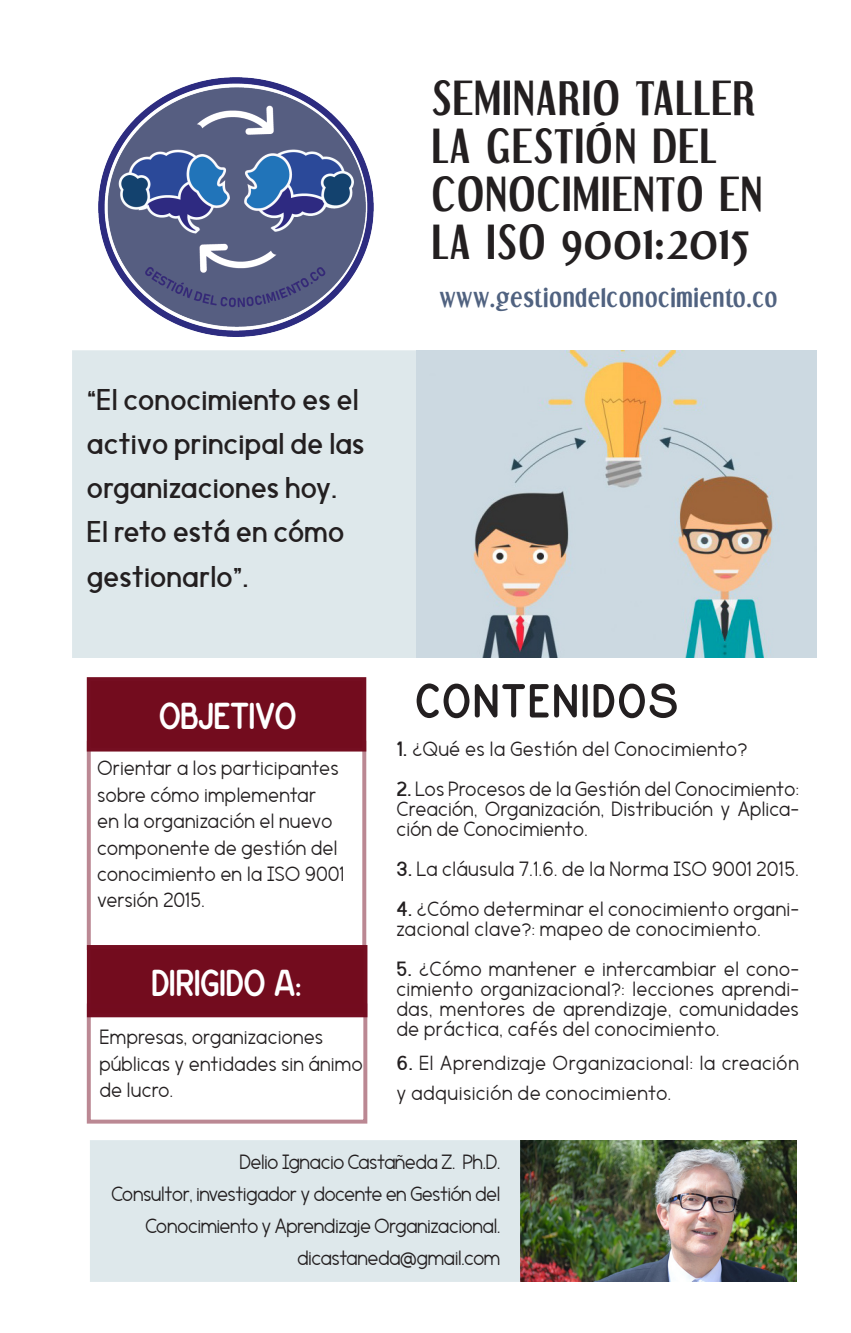
<style>
.page{position:relative;width:851px;height:1333px;background:#fff}
.page>*{position:absolute;margin:0;border:0;box-sizing:border-box;transform-origin:0 0}
.t1{font:52px "Espresso Dolce";letter-spacing:.05em;color:#231f20}
.t2{font:700 40px/48px "Dream Orphans";letter-spacing:.05em;color:#231f20}
.t3{font:40px "Espresso Dolce";color:#fff}
.t4{font:700 32px/44.2px "Morningtype";letter-spacing:.045em;color:#231f20}
.t5{font:300 22px/26.4px "Morningtype";letter-spacing:.05em;color:#231f20}
.t6{font:300 22px/32px "Morningtype";letter-spacing:.025em;color:#231f20;text-align:right}
.t7{font:700 22px "Dream Orphans";letter-spacing:.05em;color:#506280}
.t8{font:300 22px "Morningtype";letter-spacing:.02em;color:#231f20}
.t9{font:300 22px "Morningtype";letter-spacing:.03em;color:#231f20}
.t10{font:300 21.8px/30px "Morningtype";letter-spacing:.075em;color:#231f20}
.s1{font-weight:700}
</style>
<div class="page">
<div style="left:72px;top:350px;width:344px;height:308px;background:#dee8eb"></div>
<img style="left:416px;top:350px;width:400px;height:308px">
<img style="left:520px;top:1140px;width:276px;height:141px">
<div style="left:90px;top:1140px;width:430px;height:141px;background:#dee8eb"></div>
<div style="left:87px;top:677px;width:279px;height:74px;background:#730c1e"></div>
<div style="left:87px;top:945px;width:280px;height:72px;background:#730c1e"></div>
<div style="left:87px;top:1003px;width:280px;height:120px;border:4px solid #740c22"></div>
<img style="left:98px;top:77px;width:275px;height:259px">
<p class="t4" style="left:88px;top:376px;width:278px">“El conocimiento es el activo principal de las</p>
<p class="t4" style="left:88px;top:465px;width:250px">organizaciones hoy.</p>
<p class="t4" style="left:88px;top:509px;width:257px">El reto está en cómo</p>
<p class="t4" style="left:88px;top:553px;width:162px">gestionarlo”.</p>
<p class="t2" style="left:432px;top:74px;width:331px">SEMINARIO TALLER<br>LA GESTIÓN DEL<br>CONOCIMIENTO EN<br>LA ISO 9001:2015</p>
<p class="t7" style="left:439px;top:285px;width:339px">www.gestiondelconocimiento.co</p>
<p class="t3" style="left:159px;top:693px;width:139px">OBJETIVO</p>
<p class="t5" style="left:98px;top:754px;width:247px">Orientar a los participantes sobre cómo implementar<br>en la organización el nuevo componente de gestión del conocimiento en la ISO 9001 versión 2015.</p>
<p class="t3" style="left:151px;top:960px;width:151px">DIRIGIDO A:</p>
<p class="t5" style="left:100px;top:1023px;width:264px">Empresas, organizaciones públicas y entidades sin ánimo de lucro.</p>
<p class="t1" style="left:415px;top:670px;width:264px">CONTENIDOS</p>
<p class="t5" style="left:397px;top:735px;width:351px"><span class="s1">1.</span> ¿Qué es la Gestión del Conocimiento?</p>
<p class="t5" style="left:397px;top:778px;width:403px;line-height:20px;text-align:justify"><span class="s1">2.</span> Los Procesos de la Gestión del Conocimiento:<br>Creación, Organización, Distribución y Aplica&shy;ción de Conocimiento.</p>
<p class="t5" style="left:397px;top:855px;width:403px"><span class="s1">3.</span> La cláusula 7.1.6. de la Norma ISO 9001 2015.</p>
<p class="t5" style="left:397px;top:898px;width:403px;line-height:20px"><span class="s1">4.</span> ¿Cómo determinar el conocimiento organi&shy;zacional clave?: mapeo de conocimiento.</p>
<p class="t5" style="left:397px;top:958px;width:403px;line-height:20px;text-align:justify"><span class="s1">5.</span> ¿Cómo mantener e intercambiar el cono&shy;cimiento organizacional?: lecciones aprendi&shy;das, mentores de aprendizaje, comunidades de práctica, cafés del conocimiento.</p>
<p class="t10" style="left:397px;top:1047px;width:403px"><span class="s1">6.</span> El Aprendizaje Organizacional: la creación y adquisición de conocimiento.</p>
<p class="t8" style="left:240px;top:1148px;width:261px">Delio Ignacio Castañeda Z. Ph.D.</p>
<p class="t6" style="left:112px;top:1177px;width:389px">Consultor, investigador y docente en Gestión del<br>Conocimiento y Aprendizaje Organizacional.</p>
<p class="t9" style="left:298px;top:1244px;width:204px">dicastaneda@gmail.com</p>
</div>
